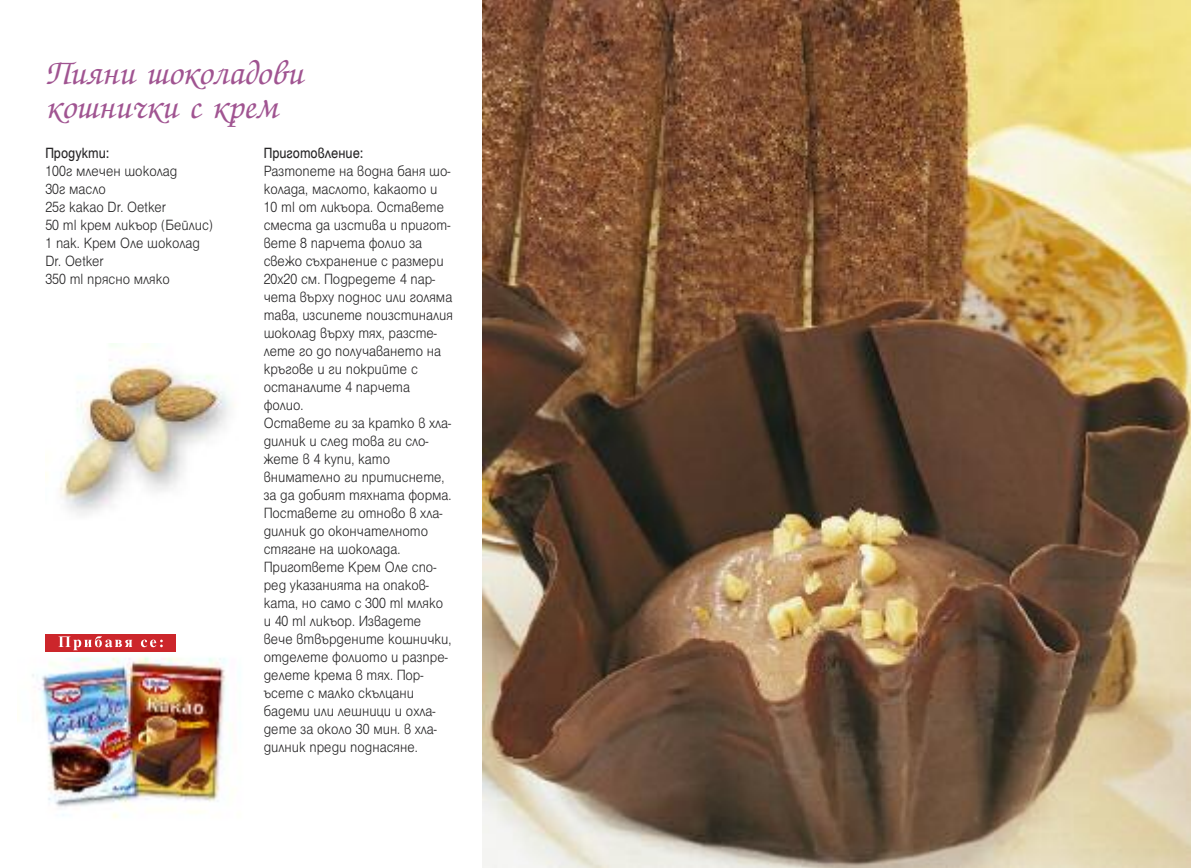
<style>
.page{position:relative;width:1191px;height:868px;background:#fff}
.page>*{position:absolute;margin:0;border:0;box-sizing:border-box;transform-origin:0 0}
.t1{font:36px/34px "Zapf Chancery C";color:#a05491}
.t2{font:300 16px/18px "Helen Bg";color:#272627;scale:.9 1}
.t3{font:16px "Helen Bg";color:#272627;scale:.9 1}
</style>
<div class="page">
<img style="left:32px;top:651px;width:195px;height:167px">
<img style="left:482px;top:0;width:709px;height:867px">
<div style="left:45px;top:634px;width:131px;height:17px;background:#cc262b"></div>
<svg style="left:58px;top:636px;width:74px;height:14px"></svg>
<svg style="left:141px;top:639px;width:22px;height:8px"></svg>
<img style="left:45px;top:344px;width:186px;height:171px">
<h1 class="t1" style="left:45px;top:55px;width:259px">Пияни шоколадови кошнички с крем</h1>
<p class="t3" style="left:45px;top:147px;width:73px">Продукти:</p>
<p class="t2" style="left:45px;top:163px;width:188px">100г млечен шоколад<br>30г масло<br>25г какао Dr. Oetker<br>50 ml крем ликъор (Бейлис)<br>1 пак. Крем Оле шоколад<br>Dr. Oetker<br>350 ml прясно мляко</p>
<p class="t3" style="left:264px;top:147px;width:112px">Приготовление:</p>
<p class="t2" style="left:264px;top:163px;width:212px">Разтопете на водна баня шо&shy;колада, маслото, какаото и<br>10 ml от ликъора. Оставете сместа да изстива и пригот&shy;вете 8 парчета фолио за свежо съхранение с размери<br>20х20 см. Подредете 4 пар&shy;чета върху поднос или голяма тава, изсипете поизстиналия шоколад върху тях, разсте&shy;лете го до получаването на кръгове и ги покрийте с останалите 4 парчета фолио.<br>Оставете ги за кратко в хла&shy;дилник и след това ги сло&shy;жете в 4 купи, като внимателно ги притиснете, за да добият тяхната форма.<br>Поставете ги отново в хла&shy;дилник до окончателното стягане на шоколада.<br>Пригответе Крем Оле спо&shy;ред указанията на опаков&shy;ката, но само с 300 ml мляко и 40 ml ликъор. Извадете вече втвърдените кошнички, отделете фолиото и разпре&shy;делете крема в тях. Пор&shy;ъсете с малко скълцани бадеми или лешници и охла&shy;дете за около 30 мин. в хла&shy;дилник преди поднасяне.</p>
</div>
